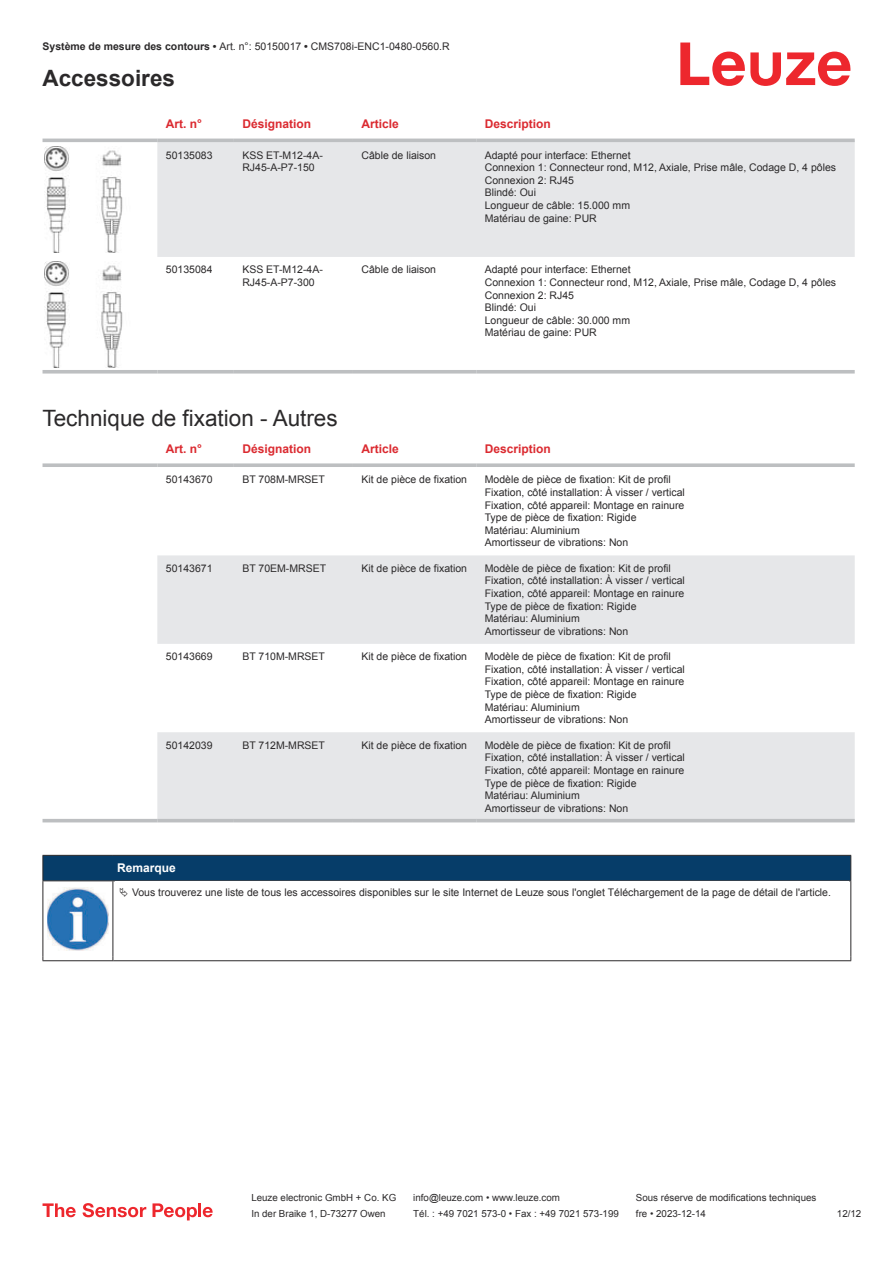
<style>
.page{position:relative;width:893px;height:1263px;background:#fff}
.page>*{position:absolute;margin:0;border:0;box-sizing:border-box;transform-origin:0 0}
.t1{font:22.5px "Arial";color:#2b292a}
.t2{font:700 22.5px "Arial";color:#2b292a}
.t3{font:700 12px "Arial";color:#db2a30}
.t4{font:700 12px "Arial";color:#fff}
.t5{font:10.5px/12.6px "Arial";color:#2b292a}
.t6{font:9.75px "Arial";color:#2b292a}
.s1{font-weight:700}
</style>
<div class="page">
<svg style="left:680px;top:43px;width:170px;height:43px"></svg>
<svg style="left:43px;top:138px;width:812px;height:230px"></svg>
<div style="left:157px;top:142px;width:698px;height:115px;background:#e6e7e9"></div>
<hr style="left:43px;top:139px;width:114px;height:3px;background:#bdbfc1">
<hr style="left:157px;top:139px;width:77px;height:3px;background:#bdbfc1">
<hr style="left:234px;top:139px;width:119px;height:3px;background:#bdbfc1">
<hr style="left:353px;top:139px;width:123px;height:3px;background:#bdbfc1">
<hr style="left:476px;top:139px;width:379px;height:3px;background:#bdbfc1">
<svg style="left:43px;top:370px;width:114px;height:4px"></svg>
<svg style="left:157px;top:370px;width:77px;height:4px"></svg>
<svg style="left:234px;top:370px;width:119px;height:4px"></svg>
<svg style="left:353px;top:370px;width:123px;height:4px"></svg>
<svg style="left:476px;top:370px;width:379px;height:4px;background:#c4c6c7"></svg>
<img style="left:45px;top:146px;width:93px;height:107px">
<img style="left:45px;top:261px;width:93px;height:106px">
<svg style="left:157px;top:555px;width:698px;height:264px;fill:#e6e7e9"></svg>
<svg style="left:43px;top:463px;width:114px;height:4px"></svg>
<svg style="left:157px;top:463px;width:77px;height:4px"></svg>
<svg style="left:234px;top:463px;width:119px;height:4px"></svg>
<svg style="left:353px;top:463px;width:123px;height:4px"></svg>
<svg style="left:476px;top:463px;width:379px;height:4px;background:#c4c6c7"></svg>
<hr style="left:43px;top:819px;width:114px;height:3px;background:#bdbfc1">
<hr style="left:157px;top:819px;width:77px;height:3px;background:#bdbfc1">
<hr style="left:234px;top:819px;width:119px;height:3px;background:#bdbfc1">
<hr style="left:353px;top:819px;width:123px;height:3px;background:#bdbfc1">
<hr style="left:476px;top:819px;width:379px;height:3px;background:#bdbfc1">
<div style="left:43px;top:855px;width:808px;height:26px;background:#063d69"></div>
<hr style="left:113px;top:880px;width:738px;height:1px;background:#2b292a">
<hr style="left:43px;top:881px;width:1px;height:75px;background:#2b292a">
<hr style="left:113px;top:881px;width:1px;height:75px;background:#2b292a">
<hr style="left:850px;top:881px;width:1px;height:75px;background:#2b292a">
<hr style="left:43px;top:960px;width:70px;height:1px;background:#2b292a">
<hr style="left:113px;top:960px;width:738px;height:1px;background:#2b292a">
<img style="left:47px;top:887px;width:61px;height:63px">
<svg style="left:43px;top:1203px;width:33px;height:14px"></svg>
<svg style="left:83px;top:1203px;width:63px;height:14px"></svg>
<svg style="left:153px;top:1203px;width:44px;height:17px"></svg>
<hr style="left:198px;top:1203px;width:3px;height:14px;background:#ed272d">
<svg style="left:203px;top:1207px;width:10px;height:10px"></svg>
<p class="t5" style="left:43px;top:41px;width:409px"><span class="s1">Système de mesure des contours •</span> Art. n°: 50150017 <span class="s1">•</span> CMS708i-ENC1-0480-0560.R</p>
<h1 class="t2" style="left:43px;top:70px;width:134px">Accessoires</h1>
<p class="t3" style="left:166px;top:119px;width:38px">Art. n°</p>
<p class="t3" style="left:242px;top:119px;width:70px">Désignation</p>
<p class="t3" style="left:361px;top:119px;width:39px">Article</p>
<p class="t3" style="left:485px;top:119px;width:68px">Description</p>
<p class="t5" style="left:166px;top:150px;width:48px">50135083</p>
<p class="t5" style="left:242px;top:150px;width:82px">KSS ET-M12-4A-<br>RJ45-A-P7-150</p>
<p class="t5" style="left:361px;top:150px;width:76px">Câble de liaison</p>
<p class="t5" style="left:485px;top:150px;width:353px">Adapté pour interface: Ethernet<br>Connexion 1: Connecteur rond, M12, Axiale, Prise mâle, Codage D, 4 pôles<br>Connexion 2: RJ45<br>Blindé: Oui<br>Longueur de câble: 15.000 mm<br>Matériau de gaine: PUR</p>
<p class="t5" style="left:166px;top:264px;width:48px">50135084</p>
<p class="t5" style="left:242px;top:264px;width:82px">KSS ET-M12-4A-<br>RJ45-A-P7-300</p>
<p class="t5" style="left:361px;top:264px;width:76px">Câble de liaison</p>
<p class="t5" style="left:485px;top:264px;width:353px">Adapté pour interface: Ethernet<br>Connexion 1: Connecteur rond, M12, Axiale, Prise mâle, Codage D, 4 pôles<br>Connexion 2: RJ45<br>Blindé: Oui<br>Longueur de câble: 30.000 mm<br>Matériau de gaine: PUR</p>
<h1 class="t1" style="left:43px;top:410px;width:297px">Technique de fixation - Autres</h1>
<p class="t3" style="left:166px;top:444px;width:38px">Art. n°</p>
<p class="t3" style="left:242px;top:444px;width:70px">Désignation</p>
<p class="t3" style="left:361px;top:444px;width:39px">Article</p>
<p class="t3" style="left:485px;top:444px;width:68px">Description</p>
<p class="t5" style="left:166px;top:474px;width:48px">50143670</p>
<p class="t5" style="left:242px;top:474px;width:84px">BT 708M-MRSET</p>
<p class="t5" style="left:361px;top:474px;width:107px">Kit de pièce de fixation</p>
<p class="t5" style="left:485px;top:474px;width:202px">Modèle de pièce de fixation: Kit de profil Fixation, côté installation: À visser / vertical Fixation, côté appareil: Montage en rainure Type de pièce de fixation: Rigide<br>Matériau: Aluminium<br>Amortisseur de vibrations: Non</p>
<p class="t5" style="left:166px;top:563px;width:48px">50143671</p>
<p class="t5" style="left:242px;top:563px;width:85px">BT 70EM-MRSET</p>
<p class="t5" style="left:361px;top:563px;width:107px">Kit de pièce de fixation</p>
<p class="t5" style="left:485px;top:563px;width:202px">Modèle de pièce de fixation: Kit de profil Fixation, côté installation: À visser / vertical Fixation, côté appareil: Montage en rainure Type de pièce de fixation: Rigide<br>Matériau: Aluminium<br>Amortisseur de vibrations: Non</p>
<p class="t5" style="left:166px;top:651px;width:48px">50143669</p>
<p class="t5" style="left:242px;top:651px;width:84px">BT 710M-MRSET</p>
<p class="t5" style="left:361px;top:651px;width:107px">Kit de pièce de fixation</p>
<p class="t5" style="left:485px;top:651px;width:202px">Modèle de pièce de fixation: Kit de profil Fixation, côté installation: À visser / vertical Fixation, côté appareil: Montage en rainure Type de pièce de fixation: Rigide<br>Matériau: Aluminium<br>Amortisseur de vibrations: Non</p>
<p class="t5" style="left:166px;top:740px;width:48px">50142039</p>
<p class="t5" style="left:242px;top:740px;width:84px">BT 712M-MRSET</p>
<p class="t5" style="left:361px;top:740px;width:107px">Kit de pièce de fixation</p>
<p class="t5" style="left:485px;top:740px;width:202px">Modèle de pièce de fixation: Kit de profil Fixation, côté installation: À visser / vertical Fixation, côté appareil: Montage en rainure Type de pièce de fixation: Rigide<br>Matériau: Aluminium<br>Amortisseur de vibrations: Non</p>
<p class="t4" style="left:117px;top:863px;width:60px">Remarque</p>
<p class="t5" style="left:132px;top:886px;width:700px">Vous trouverez une liste de tous les accessoires disponibles sur le site Internet de Leuze sous l'onglet Téléchargement de la page de détail de l'article.</p>
<p class="t6" style="left:251px;top:1194px;width:146px">Leuze electronic GmbH + Co. KG</p>
<p class="t6" style="left:413px;top:1194px;width:148px">info@leuze.com • www.leuze.com</p>
<p class="t6" style="left:636px;top:1194px;width:182px">Sous réserve de modifications techniques</p>
<p class="t6" style="left:251px;top:1210px;width:136px">In der Braike 1, D-73277 Owen</p>
<p class="t6" style="left:413px;top:1210px;width:207px">Tél. : +49 7021 573-0 • Fax : +49 7021 573-199</p>
<p class="t6" style="left:636px;top:1210px;width:72px">fre • 2023-12-14</p>
<p class="t6" style="left:837px;top:1210px;width:26px">12 /12</p>
</div>
